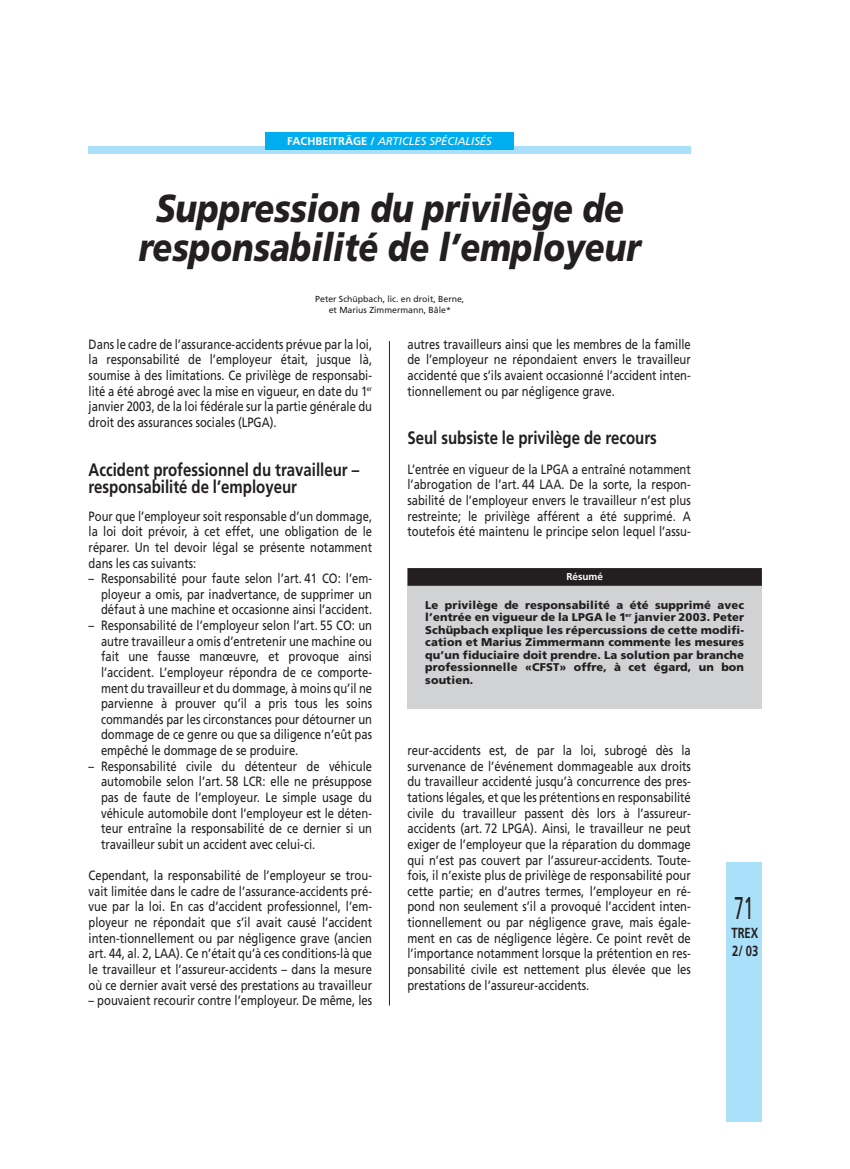
<style>
.page{position:relative;width:850px;height:1169px;background:#fff}
.page>*{position:absolute;margin:0;border:0;box-sizing:border-box;transform-origin:0 0}
.t1{font:italic 900 39px/39.2px "Frutiger";color:#231f20;text-align:center;scale:.83 1}
.t2{font:31.5px "Frutiger";color:#231f20;scale:.56 1}
.t3{font:700 18px/17.5px "Frutiger";color:#231f20;scale:.83 1}
.t4{font:700 14.62px/17.4px "Frutiger";color:#231f20;scale:.77 1}
.t5{font:13.5px/15.6px "Frutiger";color:#231f20;text-align:justify;scale:.83 1}
.t6{font:900 11.25px/12.5px "Frutiger";letter-spacing:.01em;color:#231f20;text-align:justify}
.t7{font:italic 11.25px "Frutiger";color:#fff}
.t8{font:700 10px "Frutiger";color:#fff}
.t9{font:8.75px/11.2px "Frutiger";color:#231f20;text-align:center}
.s1{font-weight:700;font-style:normal}
</style>
<div class="page">
<hr style="left:389px;top:341px;width:1px;height:664px;background:#231f20">
<div style="left:88px;top:146px;width:603px;height:7px;background:#aae0f9"></div>
<div style="left:266px;top:132px;width:248px;height:18px;background:#00aeef"></div>
<div style="left:726px;top:862px;width:36px;height:259px;background:#aae0f9"></div>
<div style="left:408px;top:568px;width:354px;height:140px;background:#d1d2d4"></div>
<div style="left:408px;top:568px;width:354px;height:18px;background:#231f20"></div>
<p class="t7" style="left:287px;top:137px;width:206px"><span class="s1">FACHBEITRÄGE /</span> ARTICLES SPÉCIALISÉS</p>
<h1 class="t1" style="left:139px;top:191px;width:606px">Suppression du privilège de responsabilité de l’employeur</h1>
<p class="t9" style="left:315px;top:294px;width:151px">Peter Schüpbach, lic. en droit, Berne, et Marius Zimmermann, Bâle*</p>
<p class="t5" style="left:89px;top:337px;width:343px">Dans le cadre de l’assurance-accidents prévue par la loi, la responsabilité de l’employeur était, jusque là, soumise à des limitations. Ce privilège de responsabi&shy;lité a été abrogé avec la mise en vigueur, en date du 1<sup>er </sup>janvier 2003, de la loi fédérale sur la partie générale du droit des assurances sociales (LPGA).</p>
<h3 class="t3" style="left:89px;top:462px;width:327px">Accident professionnel du travailleur – responsabilité de l’employeur</h3>
<p class="t5" style="left:89px;top:509px;width:343px">Pour que l’employeur soit responsable d’un dommage, la loi doit prévoir, à cet effet, une obligation de le réparer. Un tel devoir légal se présente notamment dans les cas suivants:</p>
<p class="t5" style="left:101px;top:572px;width:328px;text-indent:-12px">– Responsabilité pour faute selon l’art. 41 CO: l’em&shy;ployeur a omis, par inadvertance, de supprimer un défaut à une machine et occasionne ainsi l’accident.</p>
<p class="t5" style="left:101px;top:619px;width:328px;text-indent:-12px">– Responsabilité de l’employeur selon l’art. 55 CO: un autre travailleur a omis d’entretenir une machine ou fait une fausse manœuvre, et provoque ainsi l’accident. L’employeur répondra de ce comporte&shy;ment du travailleur et du dommage, à moins qu’il ne parvienne à prouver qu’il a pris tous les soins commandés par les circonstances pour détourner un dommage de ce genre ou que sa diligence n’eût pas empêché le dommage de se produire.</p>
<p class="t5" style="left:101px;top:759px;width:328px;text-indent:-12px">– Responsabilité civile du détenteur de véhicule automobile selon l’art. 58 LCR: elle ne présuppose pas de faute de l’employeur. Le simple usage du véhicule automobile dont l’employeur est le déten&shy;teur entraîne la responsabilité de ce dernier si un travailleur subit un accident avec celui-ci.</p>
<p class="t5" style="left:89px;top:869px;width:343px">Cependant, la responsabilité de l’employeur se trou&shy;vait limitée dans le cadre de l’assurance-accidents pré&shy;vue par la loi. En cas d’accident professionnel, l’em&shy;ployeur ne répondait que s’il avait causé l’accident inten-tionnellement ou par négligence grave (ancien art. 44, al. 2, LAA). Ce n’était qu’à ces conditions-là que le travailleur et l’assureur-accidents – dans la mesure où ce dernier avait versé des prestations au travailleur</p>
<p class="t5" style="left:89px;top:994px;width:343px">– pouvaient recourir contre l’employeur. De même, les</p>
<p class="t5" style="left:407px;top:337px;width:343px">autres travailleurs ainsi que les membres de la famille de l’employeur ne répondaient envers le travailleur accidenté que s’ils avaient occasionné l’accident inten&shy;tionnellement ou par négligence grave.</p>
<h3 class="t3" style="left:407px;top:431px;width:302px">Seul subsiste le privilège de recours</h3>
<p class="t5" style="left:407px;top:462px;width:343px">L’entrée en vigueur de la LPGA a entraîné notamment l’abrogation de l’art. 44 LAA. De la sorte, la respon&shy;sabilité de l’employeur envers le travailleur n’est plus restreinte; le privilège afférent a été supprimé. A toutefois été maintenu le principe selon lequel l’assu-</p>
<p class="t8" style="left:566px;top:573px;width:38px">Résumé</p>
<p class="t6" style="left:425px;top:599px;width:320px">Le privilège de responsabilité a été supprimé avec l’entrée en vigueur de la LPGA le 1<sup>er</sup> janvier 2003. Peter Schüpbach explique les répercussions de cette modifi&shy;cation et Marius Zimmermann commente les mesures qu’un fiduciaire doit prendre. La solution par branche professionnelle «CFST» offre, à cet égard, un bon soutien.</p>
<p class="t5" style="left:407px;top:744px;width:343px">reur-accidents est, de par la loi, subrogé dès la survenance de l’événement dommageable aux droits du travailleur accidenté jusqu’à concurrence des pres&shy;tations légales, et que les prétentions en responsabilité civile du travailleur passent dès lors à l’assureur&shy;accidents (art. 72 LPGA). Ainsi, le travailleur ne peut exiger de l’employeur que la réparation du dommage qui n’est pas couvert par l’assureur-accidents. Toute&shy;fois, il n’existe plus de privilège de responsabilité pour cette partie; en d’autres termes, l’employeur en ré&shy;pond non seulement s’il a provoqué l’accident inten&shy;tionnellement ou par négligence grave, mais égale&shy;ment en cas de négligence légère. Ce point revêt de l’importance notamment lorsque la prétention en res&shy;ponsabilité civile est nettement plus élevée que les prestations de l’assureur-accidents.</p>
<h2 class="t2" style="left:734px;top:895px;width:36px">71</h2>
<p class="t4" style="left:731px;top:925px;width:36px">TREX<br>2/ 03</p>
</div>
